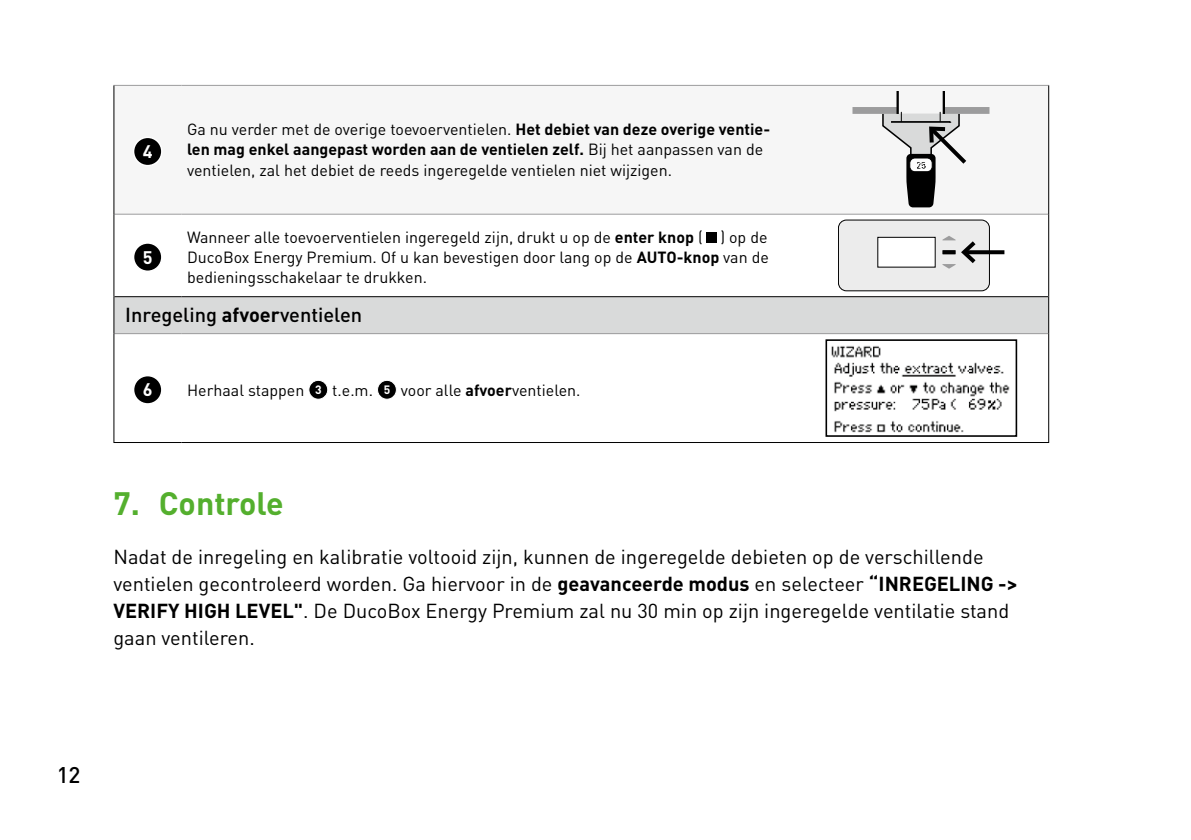
<style>
.page{position:relative;width:1191px;height:840px;background:#fff}
.page>*{position:absolute;margin:0;border:0;box-sizing:border-box;transform-origin:0 0}
.t1{font:700 32px "DINOT";color:#54af2e}
.t2{font:500 22.4px "DINOT";color:#000}
.t3{font:20px/27px "DINOT";color:#000}
.t4{font:500 20px "DINOT";color:#000}
.t5{font:700 18px "DINOT";color:#fff}
.t6{font:16px/20px "DINOT";color:#000}
.s1{font-weight:700}
.s2{font-weight:700;font-size:12px;color:#fff}
</style>
<div class="page">
<div style="left:114px;top:86px;width:934px;height:128px;background:#f6f6f6"></div>
<svg style="left:114px;top:215px;width:934px;height:227px"></svg>
<div style="left:114px;top:296px;width:934px;height:37px;background:#d9dada"></div>
<hr style="left:113px;top:85px;width:68px;height:1px;background:#9c9c9d">
<hr style="left:181px;top:85px;width:613px;height:1px;background:#9c9c9d">
<hr style="left:794px;top:85px;width:255px;height:1px;background:#9c9c9d">
<hr style="left:114px;top:214px;width:67px;height:1px;background:#9c9c9d">
<hr style="left:181px;top:214px;width:613px;height:1px;background:#9c9c9d">
<hr style="left:794px;top:214px;width:254px;height:1px;background:#9c9c9d">
<hr style="left:114px;top:333px;width:67px;height:1px;background:#9c9c9d">
<hr style="left:181px;top:333px;width:613px;height:1px;background:#9c9c9d">
<hr style="left:794px;top:333px;width:254px;height:1px;background:#9c9c9d">
<hr style="left:113px;top:86px;width:1px;height:128px;background:#000">
<hr style="left:1048px;top:86px;width:1px;height:128px;background:#000">
<hr style="left:113px;top:214px;width:1px;height:82px;background:#000">
<hr style="left:1048px;top:214px;width:1px;height:82px;background:#000">
<hr style="left:113px;top:296px;width:1px;height:37px;background:#000">
<hr style="left:1048px;top:296px;width:1px;height:37px;background:#000">
<hr style="left:113px;top:333px;width:1px;height:109px;background:#000">
<hr style="left:1048px;top:333px;width:1px;height:109px;background:#000">
<hr style="left:114px;top:296px;width:67px;height:1px;background:#000">
<hr style="left:181px;top:296px;width:613px;height:1px;background:#000">
<hr style="left:794px;top:296px;width:254px;height:1px;background:#000">
<hr style="left:113px;top:442px;width:68px;height:1px;background:#000">
<hr style="left:181px;top:442px;width:613px;height:1px;background:#000">
<hr style="left:794px;top:442px;width:255px;height:1px;background:#000">
<div style="left:134px;top:137px;width:28px;height:28px;background:#000;border-radius:50%"></div>
<div style="left:133px;top:136px;width:30px;height:30px;border:2px solid #fff;border-radius:50%"></div>
<div style="left:853px;top:107px;width:136px;height:7px;background:#9c9c9d"></div>
<svg style="left:896px;top:91px;width:49px;height:21px"></svg>
<div style="left:898px;top:91px;width:44px;height:23px;background:#f6f6f6"></div>
<svg style="left:881px;top:112px;width:89px;height:95px"></svg>
<div style="left:134px;top:243px;width:28px;height:28px;background:#000;border-radius:50%"></div>
<div style="left:133px;top:242px;width:30px;height:30px;border:2px solid #fff;border-radius:50%"></div>
<div style="left:706px;top:231px;width:11px;height:11px;background:#000"></div>
<div style="left:838px;top:220px;width:166px;height:71px;background:#fff"></div>
<div style="left:838px;top:220px;width:151px;height:70px;background:#ececec;border-radius:8px"></div>
<div style="left:838px;top:220px;width:151px;height:71px;border:1px solid #000;border-radius:8px"></div>
<div style="left:877px;top:237px;width:58px;height:30px;background:#fff"></div>
<div style="left:877px;top:237px;width:58px;height:30px;border:1px solid #000"></div>
<svg style="left:979px;top:250px;width:25px;height:4px"></svg>
<svg style="left:942px;top:236px;width:37px;height:32px"></svg>
<div style="left:134px;top:375px;width:28px;height:28px;background:#000;border-radius:50%"></div>
<div style="left:133px;top:374px;width:30px;height:30px;border:2px solid #fff;border-radius:50%"></div>
<div style="left:309px;top:380px;width:19px;height:19px;background:#000;border-radius:50%"></div>
<div style="left:308px;top:379px;width:20px;height:20px;border:1px solid #fff;border-radius:50%"></div>
<div style="left:377px;top:380px;width:19px;height:19px;background:#000;border-radius:50%"></div>
<div style="left:377px;top:379px;width:20px;height:20px;border:1px solid #fff;border-radius:50%"></div>
<svg style="left:825px;top:339px;width:192px;height:97px"></svg>
<p class="t5" style="left:143px;top:139px;width:11px">4</p>
<p class="t6" style="left:187px;top:119px;width:584px">Ga nu verder met de overige toevoerventielen. <span class="s1">Het debiet van deze overige ventie&shy;len mag enkel aangepast worden aan de ventielen zelf.</span> Bij het aanpassen van de ventielen, zal het debiet de reeds ingeregelde ventielen niet wijzigen.</p>
<p class="t6" style="left:187px;top:226px;width:583px;text-align:justify">Wanneer alle toevoerventielen ingeregeld zijn, drukt u op de <span class="s1">enter knop</span> ( ) op de DucoBox Energy Premium. Of u kan bevestigen door lang op de <span class="s1">AUTO-knop</span> van de bedieningsschakelaar te drukken.</p>
<p class="t4" style="left:125px;top:301px;width:238px">Inregeling <span class="s1">afvoer</span>ventielen</p>
<p class="t5" style="left:143px;top:245px;width:11px">5</p>
<p class="t5" style="left:143px;top:377px;width:11px">6</p>
<p class="t6" style="left:187px;top:379px;width:395px">Herhaal stappen <span class="s2">3</span> t.e.m. <span class="s2">5</span> voor alle <span class="s1">afvoer</span>ventielen.</p>
<h1 class="t1" style="left:113px;top:481px;width:172px">7. Controle</h1>
<p class="t3" style="left:113px;top:542px;width:905px">Nadat de inregeling en kalibratie voltooid zijn, kunnen de ingeregelde debieten op de verschillende ventielen gecontroleerd worden. Ga hiervoor in de <span class="s1">geavanceerde modus</span> en selecteer <span class="s1">“INREGELING -&gt; VERIFY HIGH LEVEL"</span>. De DucoBox Energy Premium zal nu 30 min op zijn ingeregelde ventilatie stand gaan ventileren.</p>
<h2 class="t2" style="left:57px;top:759px;width:25px">12</h2>
</div>
